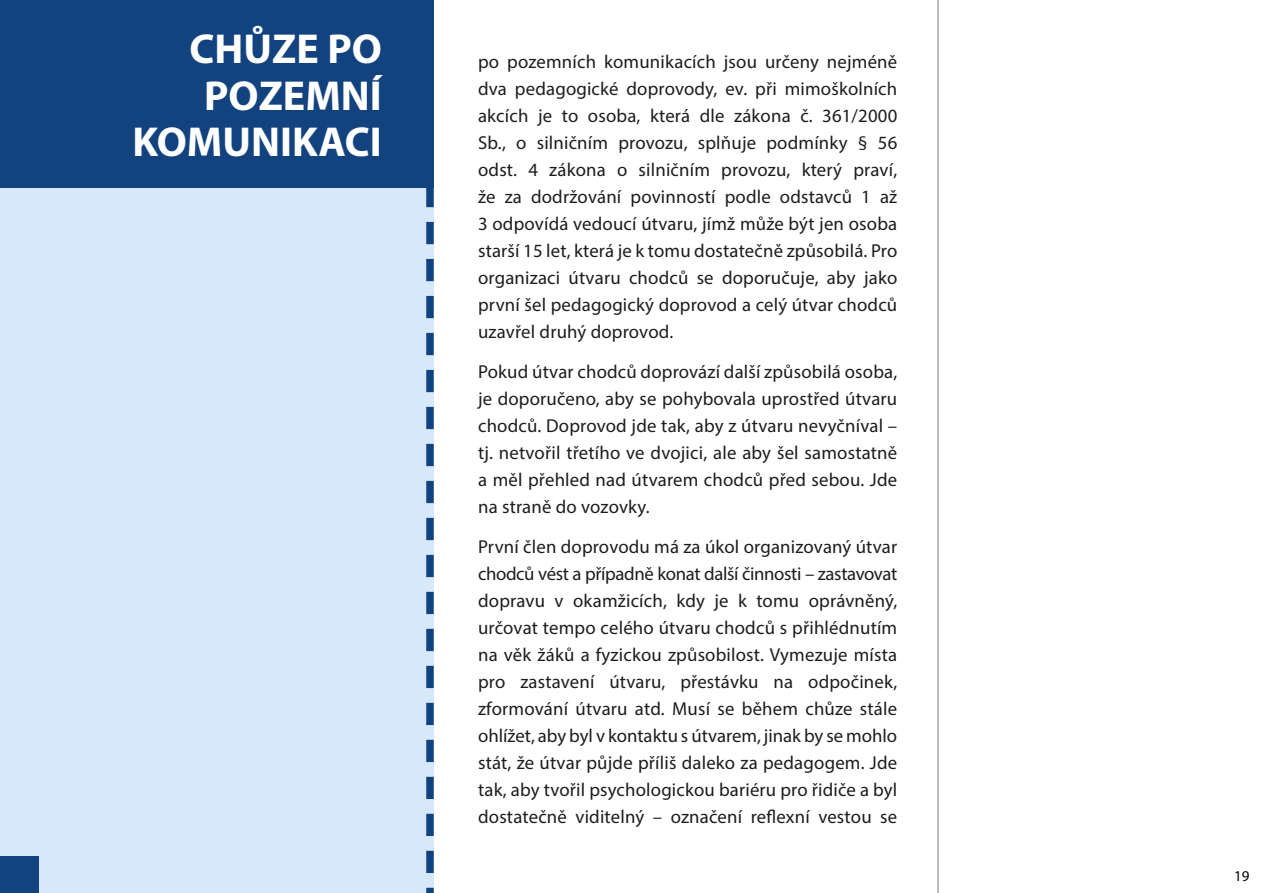
<style>
.page{position:relative;width:1263px;height:893px;background:#fff}
.page>*{position:absolute;margin:0;border:0;box-sizing:border-box;transform-origin:0 0}
.t1{font:700 42px/46.5px "Myriad Pro";color:#fff;text-align:right}
.t2{font:18.75px/27px "Myriad Pro";letter-spacing:.01em;color:#1d1d1b;text-align:justify}
.t3{font:15px "Myriad Pro";color:#020304}
</style>
<div class="page">
<hr style="left:938px;top:0;width:1px;height:893px;background:#787878">
<div style="left:0;top:0;width:434px;height:893px;background:#d6e8f9"></div>
<svg style="left:426px;top:187px;width:8px;height:706px"></svg>
<div style="left:0;top:856px;width:38px;height:37px;background:#13437f"></div>
<div style="left:0;top:0;width:434px;height:187px;background:#13437f"></div>
<p class="t1" style="left:132px;top:25px;width:251px">CHŮZE PO<br>POZEMNÍ<br>KOMUNIKACI</p>
<p class="t2" style="left:478px;top:48px;width:421px">po pozemních komunikacích jsou určeny nejméně dva pedagogické doprovody, ev. při mimoškolních akcích je to osoba, která dle zákona č. 361/2000<br>Sb., o silničním provozu, splňuje podmínky § 56 odst. 4 zákona o silničním provozu, který praví, že za dodržování povinností podle odstavců 1 až 3 odpovídá vedoucí útvaru, jímž může být jen osoba starší 15 let, která je k tomu dostatečně způsobilá. Pro organizaci útvaru chodců se doporučuje, aby jako první šel pedagogický doprovod a celý útvar chodců uzavřel druhý doprovod.</p>
<p class="t2" style="left:478px;top:358px;width:421px">Pokud útvar chodců doprovází další způsobilá osoba, je doporučeno, aby se pohybovala uprostřed útvaru chodců. Doprovod jde tak, aby z útvaru nevyčníval – tj. netvořil třetího ve dvojici, ale aby šel samostatně a měl přehled nad útvarem chodců před sebou. Jde na straně do vozovky.</p>
<p class="t2" style="left:478px;top:532px;width:421px">První člen doprovodu má za úkol organizovaný útvar chodců vést a případně konat další činnosti – zastavovat dopravu v okamžicích, kdy je k tomu oprávněný, určovat tempo celého útvaru chodců s přihlédnutím na věk žáků a fyzickou způsobilost. Vymezuje místa pro zastavení útvaru, přestávku na odpočinek, zformování útvaru atd. Musí se během chůze stále ohlížet, aby byl v kontaktu s útvarem, jinak by se mohlo stát, že útvar půjde příliš daleko za pedagogem. Jde tak, aby tvořil psychologickou bariéru pro řidiče a byl dostatečně viditelný – označení reflexní vestou se</p>
<p class="t3" style="left:1234px;top:866px;width:17px">19</p>
</div>
